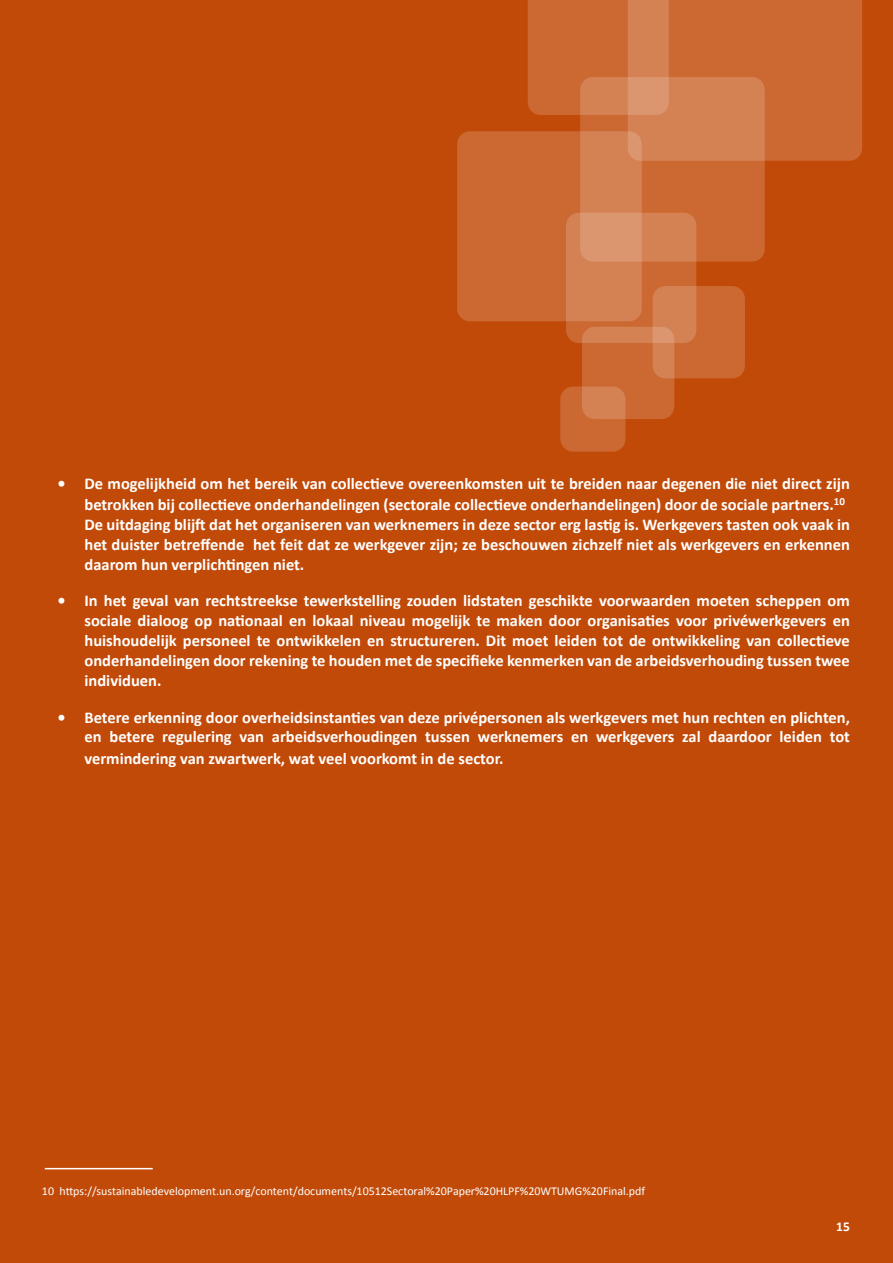
<style>
.page{position:relative;width:893px;height:1263px;background:#c24a08}
.page>*{position:absolute;margin:0;border:0;box-sizing:border-box;transform-origin:0 0}
.t1{font:700 16.5px/19.8px "Calibri";color:#fff;text-align:right}
.t2{font:700 13.5px "Calibri";color:#fff}
.t3{font:12px "Calibri";letter-spacing:-.005em;color:#fff}
</style>
<div class="page">
<div style="left:580px;top:77px;width:185px;height:185px;background:#cc6831;border-radius:13px"></div>
<div style="left:653px;top:286px;width:92px;height:92px;background:#cc6831;border-radius:13px"></div>
<svg style="left:457px;top:131px;width:185px;height:190px;background:#cd6b35"></svg>
<svg style="left:582px;top:327px;width:92px;height:92px;background:#cd6b35"></svg>
<svg style="left:566px;top:213px;width:130px;height:130px;background:#d48153"></svg>
<svg style="left:528px;top:0;width:334px;height:161px;background:#ce703c"></svg>
<svg style="left:560px;top:386px;width:65px;height:66px;background:#ce6f3b"></svg>
<hr style="left:45px;top:1168px;width:108px;height:1px;background:#fff">
<p class="t1" style="left:58px;top:472px;width:794px;line-height:21.6px">• De mogelijkheid om het bereik van collectieve overeenkomsten uit te breiden naar degenen die niet direct zijn betrokken bij collectieve onderhandelingen (sectorale collectieve onderhandelingen) door de sociale partners.<sup>10</sup></p>
<p class="t1" style="left:85px;top:514px;width:767px;text-align:justify">De uitdaging blijft dat het organiseren van werknemers in deze sector erg lastig is. Werkgevers tasten ook vaak in het duister betreffende het feit dat ze werkgever zijn; ze beschouwen zichzelf niet als werkgevers en erkennen daarom hun verplichtingen niet.</p>
<p class="t1" style="left:85px;top:590px;width:767px;text-align:justify;text-indent:-27px">• In het geval van rechtstreekse tewerkstelling zouden lidstaten geschikte voorwaarden moeten scheppen om sociale dialoog op nationaal en lokaal niveau mogelijk te maken door organisaties voor privéwerkgevers en huishoudelijk personeel te ontwikkelen en structureren. Dit moet leiden tot de ontwikkeling van collectieve onderhandelingen door rekening te houden met de specifieke kenmerken van de arbeidsverhouding tussen twee individuen.</p>
<p class="t1" style="left:58px;top:706px;width:794px">• Betere erkenning door overheidsinstanties van deze privépersonen als werkgevers met hun rechten en plichten, en betere regulering van arbeidsverhoudingen tussen werknemers en werkgevers zal daardoor leiden tot</p>
<p class="t1" style="left:85px;top:748px;width:420px">vermindering van zwartwerk, wat veel voorkomt in de sector.</p>
<p class="t3" style="left:42px;top:1183px;width:605px">10 https://sustainabledevelopment.un.org/content/documents/10512Sectoral%20Paper%20HLPF%20WTUMG%20Final.pdf</p>
<p class="t2" style="left:836px;top:1216px;width:15px">15</p>
</div>
